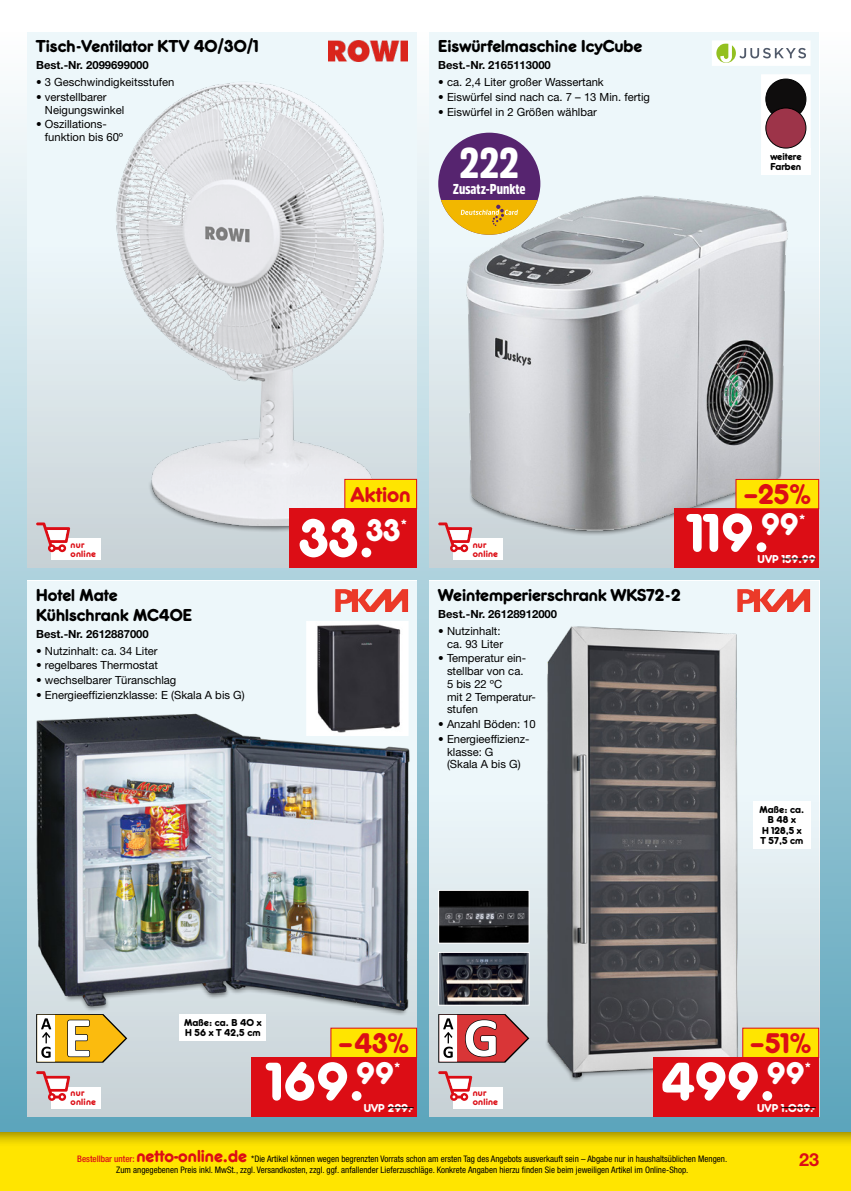
<style>
.page{position:relative;width:851px;height:1191px;background:#fff}
.page>*{position:absolute;margin:0;border:0;box-sizing:border-box;transform-origin:0 0}
.t1{font:500 56.25px "Frankfurter EF";color:#fff}
.t2{font:900 42.75px "Amsi Pro Cond";color:#fff}
.t3{font:500 29.7px "Frankfurter EF";color:#dc0d15}
.t4{font:500 22.5px "Frankfurter EF";color:#dc0d15}
.t5{font:500 18px/19.5px "Frankfurter EF";color:#000}
.t6{font:700 18px "Helvetica Neue LT Std";color:#dc0d15}
.t7{font:900 14.25px "Amsi Pro Cond";color:#fff}
.t8{font:500 12px "Frankfurter EF";color:#fff}
.t9{font:11.25px/12.8px "Helvetica Neue LT Std";color:#000}
.t10{font:700 11.25px "Helvetica Neue LT Std";color:#000}
.t11{font:500 10.5px/10.5px "Frankfurter EF";color:#000}
.t12{font:500 9.75px/9px "Frankfurter EF";letter-spacing:.02em;color:#dc0d15}
.t13{font:condensed 9px/10.6px "Helvetica Neue LT Std";color:#000;text-align:center}
.s1{font-weight:500;color:#dc0d15}
.s2{font-family:"Frankfurter D";font-weight:500;font-stretch:normal;font-size:18px;color:#dc0d15}
</style>
<div class="page">
<div style="left:0;top:1125px;width:850px;height:66px;background:#000;opacity:.5"></div>
<div style="left:0;top:32px;width:850px;height:1099px;background:linear-gradient(to bottom,#fefeff,#5ca4bb)"></div>
<svg style="left:28px;top:580px;width:389px;height:536px;background:#e3ecf0"></svg>
<div style="left:429px;top:580px;width:390px;height:536px;background:linear-gradient(to bottom,#f7ffff,#ccd6da)"></div>
<div style="left:429px;top:32px;width:390px;height:536px;background:linear-gradient(to bottom,#f6ffff,#cdd7db)"></div>
<div style="left:28px;top:32px;width:389px;height:536px;background:linear-gradient(to bottom,#f6ffff,#cdd7db)"></div>
<img style="left:448px;top:191px;width:348px;height:347px">
<div style="left:152px;top:534px;width:137px;height:13px;background:#cad4d8"></div>
<img style="left:113px;top:77px;width:278px;height:457px">
<div style="left:68px;top:1012px;width:335px;height:12px;background:#d2dce1"></div>
<img style="left:29px;top:710px;width:388px;height:302px">
<svg style="left:306px;top:620px;width:103px;height:116px"></svg>
<svg style="left:438px;top:951px;width:91px;height:55px;background:#505057"></svg>
<svg style="left:438px;top:889px;width:91px;height:55px;background:#2b2c2e"></svg>
<div style="left:549px;top:1078px;width:104px;height:15px;background:#cad5d9"></div>
<img style="left:533px;top:620px;width:211px;height:458px">
<div style="left:179px;top:1014px;width:87px;height:26px;background:#fff"></div>
<div style="left:753px;top:801px;width:57px;height:48px;background:#fff"></div>
<div style="left:438px;top:133px;width:102px;height:102px;background:#56246f;border-radius:50%"></div>
<svg style="left:438px;top:200px;width:102px;height:35px;background:#ebd072"></svg>
<svg style="left:460px;top:205px;width:58px;height:21px"></svg>
<div style="left:51px;top:538px;width:50px;height:21px;background:#fff"></div>
<svg style="left:36px;top:522px;width:34px;height:30px"></svg>
<div style="left:51px;top:1087px;width:50px;height:21px;background:#fff"></div>
<svg style="left:36px;top:1071px;width:34px;height:29px"></svg>
<div style="left:453px;top:1087px;width:50px;height:21px;background:#fff"></div>
<svg style="left:438px;top:1071px;width:34px;height:29px"></svg>
<div style="left:453px;top:538px;width:50px;height:21px;background:#fff"></div>
<svg style="left:438px;top:522px;width:34px;height:30px"></svg>
<div style="left:674px;top:508px;width:145px;height:60px;background:#dc0d15"></div>
<hr style="left:781px;top:558px;width:34px;height:1px;background:#000">
<div style="left:735px;top:479px;width:83px;height:30px;background:#ffe500"></div>
<div style="left:735px;top:479px;width:84px;height:30px;border:1px solid #dc0d15"></div>
<svg style="left:710px;top:39px;width:102px;height:28px"></svg>
<div style="left:761px;top:148px;width:49px;height:26px;background:#fff"></div>
<svg style="left:760px;top:74px;width:50px;height:79px"></svg>
<div style="left:765px;top:79px;width:40px;height:40px;background:#0f0d0d;border-radius:50%"></div>
<div style="left:765px;top:79px;width:41px;height:40px;border:1px solid #000;border-radius:50%"></div>
<div style="left:765px;top:108px;width:40px;height:40px;background:#9d3449;border-radius:50%"></div>
<div style="left:765px;top:108px;width:41px;height:40px;border:1px solid #000;border-radius:50%"></div>
<div style="left:251px;top:1057px;width:166px;height:59px;background:#dc0d15"></div>
<svg style="left:388px;top:1107px;width:25px;height:1px"></svg>
<div style="left:331px;top:1028px;width:85px;height:29px;background:#ffe500"></div>
<div style="left:653px;top:1057px;width:166px;height:59px;background:#dc0d15"></div>
<hr style="left:781px;top:1107px;width:34px;height:1px;background:#000">
<div style="left:742px;top:1028px;width:76px;height:29px;background:#ffe500"></div>
<img style="left:335px;top:589px;width:73px;height:23px">
<img style="left:737px;top:589px;width:73px;height:23px">
<img style="left:328px;top:40px;width:79px;height:22px">
<div style="left:345px;top:479px;width:71px;height:30px;background:#ffe500"></div>
<div style="left:344px;top:479px;width:73px;height:30px;border:1px solid #dc0d15"></div>
<div style="left:289px;top:508px;width:128px;height:60px;background:#dc0d15"></div>
<svg style="left:36px;top:1014px;width:91px;height:48px"></svg>
<svg style="left:438px;top:1014px;width:91px;height:48px"></svg>
<h3 class="t5" style="left:36px;top:37px;width:224px">Tisch-Ventilator KTV 40/30/1</h3>
<p class="t10" style="left:36px;top:58px;width:114px">Best.-Nr. 2099699000</p>
<p class="t9" style="left:36px;top:76px;width:140px">• 3 Geschwindigkeitsstufen</p>
<p class="t9" style="left:45px;top:90px;width:81px;text-indent:-9px">• verstellbarer<br>Neigungswinkel</p>
<p class="t9" style="left:45px;top:118px;width:80px;text-indent:-9px">• Oszillations&shy;funktion bis 60º</p>
<h3 class="t5" style="left:438px;top:37px;width:205px">Eiswürfelmaschine IcyCube</h3>
<p class="t10" style="left:438px;top:58px;width:114px">Best.-Nr. 2165113000</p>
<p class="t9" style="left:438px;top:76px;width:167px">• ca. 2,4 Liter großer Wassertank</p>
<p class="t9" style="left:438px;top:90px;width:213px">• Eiswürfel sind nach ca. 7 – 13 Min. fertig</p>
<p class="t9" style="left:438px;top:105px;width:160px">• Eiswürfel in 2 Größen wählbar</p>
<h2 class="t2" style="left:459px;top:134px;width:61px">222</h2>
<p class="t7" style="left:453px;top:179px;width:74px">Zusatz-Punkte</p>
<p class="t11" style="left:770px;top:151px;width:33px">weitere<br>Farben</p>
<p class="t12" style="left:71px;top:540px;width:27px">nur online</p>
<h3 class="t5" style="left:36px;top:585px;width:157px">Hotel Mate<br>Kühlschrank MC40E</h3>
<p class="t10" style="left:36px;top:626px;width:114px">Best.-Nr. 2612887000</p>
<p class="t9" style="left:36px;top:644px;width:123px">• Nutzinhalt: ca. 34 Liter</p>
<p class="t9" style="left:36px;top:658px;width:123px">• regelbares Thermostat</p>
<p class="t9" style="left:36px;top:673px;width:142px">• wechselbarer Türanschlag</p>
<p class="t9" style="left:36px;top:688px;width:210px">• Energieeffizienzklasse: E (Skala A bis G)</p>
<h3 class="t4" style="left:351px;top:482px;width:61px">Aktion</h3>
<h1 class="t1" style="left:299px;top:507px;width:110px">33.<sup>33</sup><sup>*</sup></h1>
<p class="t12" style="left:472px;top:540px;width:27px">nur online</p>
<h3 class="t3" style="left:742px;top:478px;width:71px">–25%</h3>
<h1 class="t1" style="left:687px;top:502px;width:119px">119.<sup>99</sup><sup>*</sup></h1>
<p class="t8" style="left:757px;top:552px;width:60px">UVP 159.99</p>
<h3 class="t5" style="left:438px;top:585px;width:244px">Weintemperierschrank WKS72-2</h3>
<p class="t10" style="left:438px;top:607px;width:120px">Best.-Nr. 26128912000</p>
<p class="t9" style="left:438px;top:624px;width:66px;text-align:right">• Nutzinhalt: ca. 93 Liter</p>
<p class="t9" style="left:447px;top:652px;width:90px;text-indent:-9px">• Temperatur ein&shy;stellbar von ca.<br>5 bis 22 ºC<br>mit 2 Temperatur&shy;stufen</p>
<p class="t9" style="left:438px;top:717px;width:99px">• Anzahl Böden: 10</p>
<p class="t9" style="left:447px;top:732px;width:84px;text-indent:-9px">• Energieeffizienz&shy;klasse: G<br>(Skala A bis G)</p>
<p class="t11" style="left:759px;top:804px;width:46px;text-align:center">Maße: ca.<br>B 48 x<br>H 128,5 x<br>T 57,5 cm</p>
<p class="t11" style="left:184px;top:1016px;width:79px">Maße: ca. B 40 x<br>H 56 x T 42,5 cm</p>
<h3 class="t3" style="left:337px;top:1026px;width:75px">–43%</h3>
<h3 class="t3" style="left:748px;top:1026px;width:65px">–51%</h3>
<h1 class="t1" style="left:267px;top:1050px;width:135px">169.<sup>99</sup><sup>*</sup></h1>
<p class="t8" style="left:364px;top:1101px;width:51px">UVP 299.-</p>
<p class="t12" style="left:71px;top:1088px;width:27px">nur online</p>
<p class="t12" style="left:472px;top:1088px;width:27px">nur online</p>
<h1 class="t1" style="left:660px;top:1050px;width:152px">499.<sup>99</sup><sup>*</sup></h1>
<p class="t8" style="left:757px;top:1101px;width:60px">UVP 1.039.-</p>
<p class="t13" style="left:77px;top:1153px;width:651px"><span class="s1">Bestellbar unter:</span> <span class="s2">netto-online.de</span> *Die Artikel können wegen begrenzten Vorrats schon am ersten Tag des Angebots ausverkauft sein – Abgabe nur in haushaltsüblichen Mengen.<br>Zum angegebenen Preis inkl. MwSt., zzgl. Versandkosten, zzgl. ggf. anfallender Lieferzuschläge. Konkrete Angaben hierzu finden Sie beim jeweiligen Artikel im Online-Shop.</p>
<h3 class="t6" style="left:798px;top:1148px;width:22px">23</h3>
</div>
